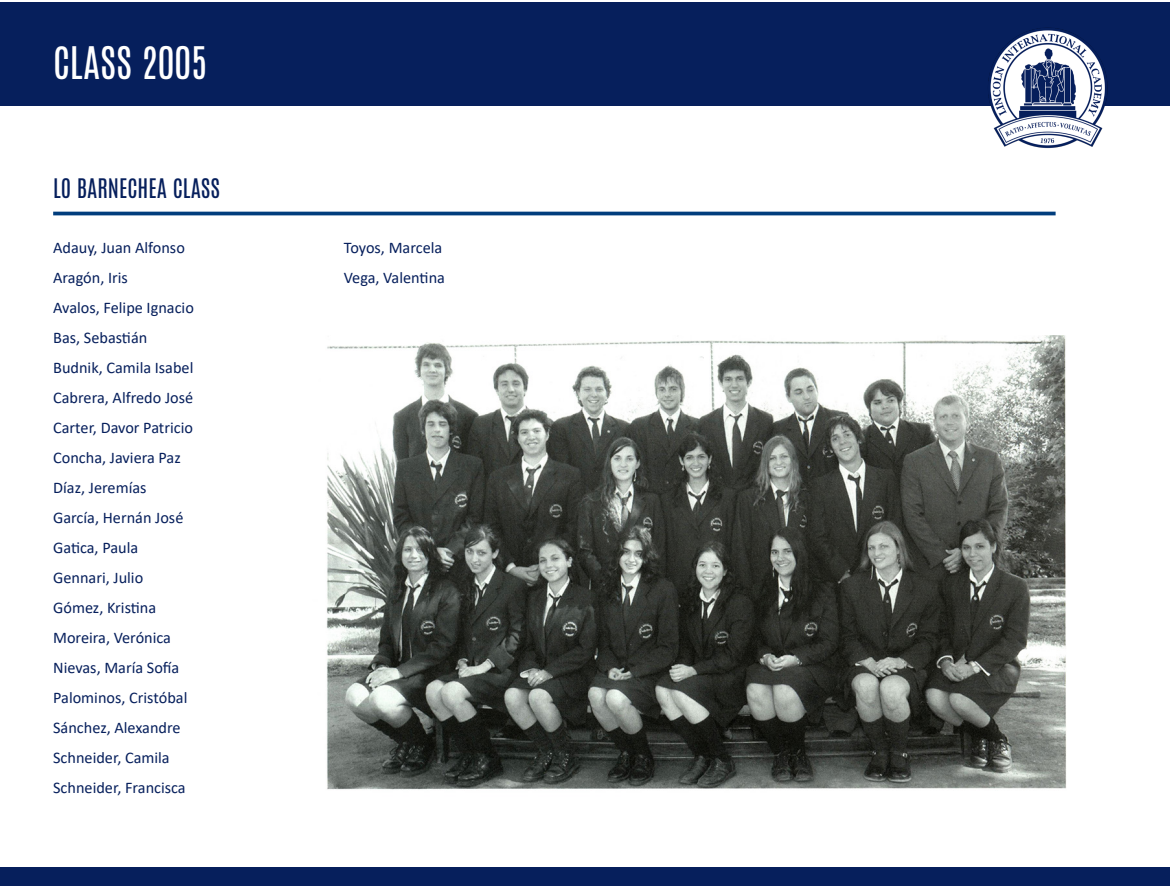
<style>
.page{position:relative;width:1170px;height:886px;background:#fff}
.page>*{position:absolute;margin:0;border:0;box-sizing:border-box;transform-origin:0 0}
.t1{font:37.5px "Antonio";color:#fff}
.t2{font:22.5px "Antonio";color:#061f5c}
.t3{font:16.25px "Calibri";color:#061f5c}
</style>
<div class="page">
<div style="left:0;top:2px;width:1169px;height:104px;background:#061f5c"></div>
<div style="left:0;top:867px;width:1169px;height:19px;background:#061f5c"></div>
<img style="left:988px;top:27px;width:120px;height:122px">
<hr style="left:53px;top:212px;width:1002px;height:3px;background:#013d7d">
<img style="left:326px;top:335px;width:740px;height:455px">
<p class="t1" style="left:53px;top:36px;width:156px">CLASS 2005</p>
<h2 class="t2" style="left:53px;top:171px;width:168px">LO BARNECHEA CLASS</h2>
<p class="t3" style="left:53px;top:236px;width:133px">Adauy, Juan Alfonso</p>
<p class="t3" style="left:53px;top:266px;width:76px">Aragón, Iris</p>
<p class="t3" style="left:53px;top:296px;width:142px">Avalos, Felipe Ignacio</p>
<p class="t3" style="left:53px;top:326px;width:96px">Bas, Sebastián</p>
<p class="t3" style="left:53px;top:356px;width:142px">Budnik, Camila Isabel</p>
<p class="t3" style="left:53px;top:386px;width:141px">Cabrera, Alfredo José</p>
<p class="t3" style="left:53px;top:416px;width:141px">Carter, Davor Patricio</p>
<p class="t3" style="left:53px;top:446px;width:129px">Concha, Javiera Paz</p>
<p class="t3" style="left:53px;top:476px;width:95px">Díaz, Jeremías</p>
<p class="t3" style="left:53px;top:506px;width:132px">García, Hernán José</p>
<p class="t3" style="left:53px;top:536px;width:87px">Gatica, Paula</p>
<p class="t3" style="left:53px;top:566px;width:92px">Gennari, Julio</p>
<p class="t3" style="left:53px;top:596px;width:104px">Gómez, Kristina</p>
<p class="t3" style="left:53px;top:626px;width:119px">Moreira, Verónica</p>
<p class="t3" style="left:53px;top:656px;width:128px">Nievas, María Sofía</p>
<p class="t3" style="left:53px;top:686px;width:136px">Palominos, Cristóbal</p>
<p class="t3" style="left:53px;top:716px;width:129px">Sánchez, Alexandre</p>
<p class="t3" style="left:53px;top:746px;width:118px">Schneider, Camila</p>
<p class="t3" style="left:53px;top:776px;width:134px">Schneider, Francisca</p>
<p class="t3" style="left:344px;top:236px;width:100px">Toyos, Marcela</p>
<p class="t3" style="left:344px;top:266px;width:103px">Vega, Valentina</p>
</div>
